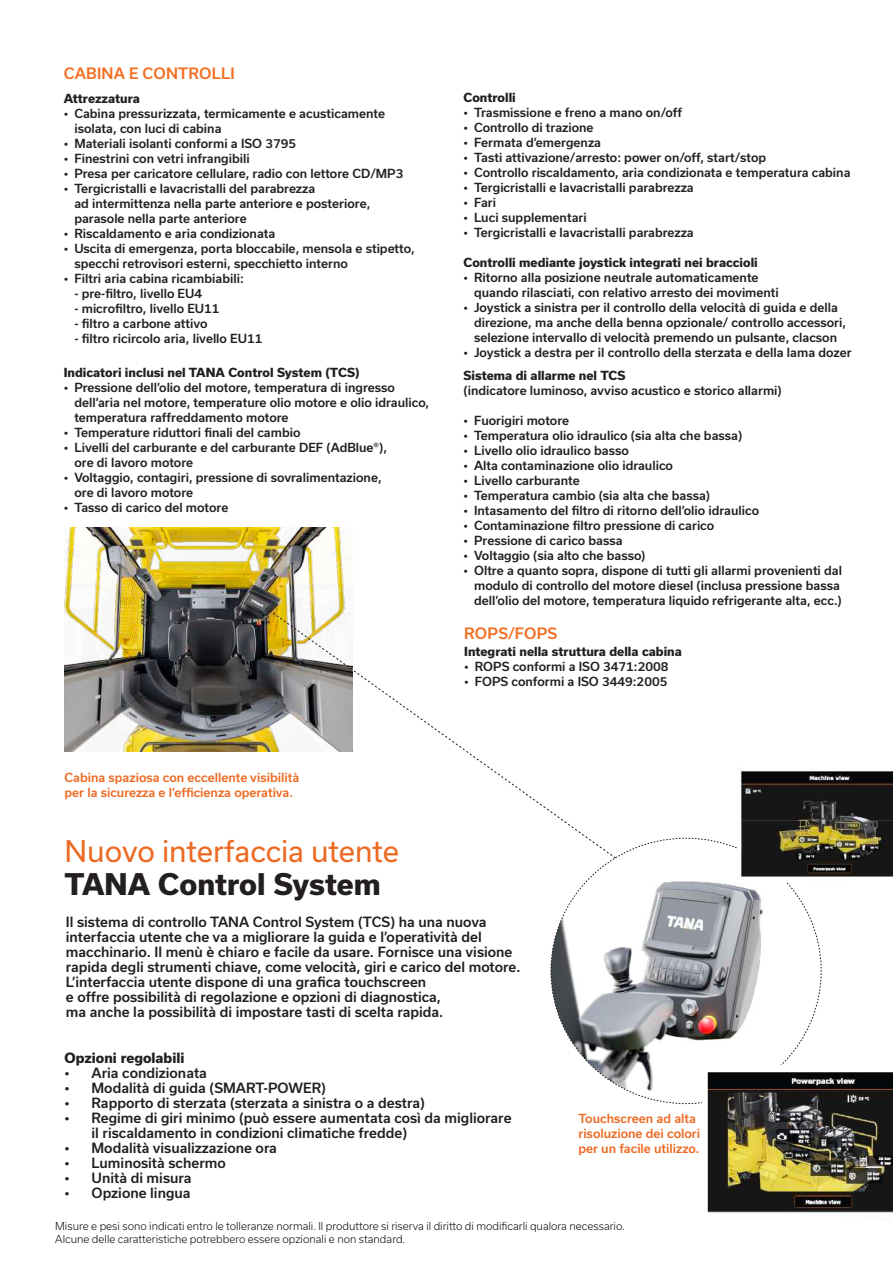
<style>
.page{position:relative;width:893px;height:1263px;background:#fff}
.page>*{position:absolute;margin:0;border:0;box-sizing:border-box;transform-origin:0 0}
.t1{font:28.5px "Usual";color:#ec6a23}
.t2{font:800 28.5px "Usual";color:#231f20}
.t3{font:500 15px "Usual";letter-spacing:.015em;color:#f36e21}
.t4{font:500 13.5px/15px "Usual";color:#231f20}
.t5{font:800 13.5px "Usual";color:#231f20}
.t6{font:500 12px/15px "Usual";color:#231f20}
.t7{font:800 12px "Usual";color:#231f20}
.t8{font:500 12px/15px "Usual";color:#ec6a23}
.t9{font:300 10.5px/12.6px "Usual";color:#000}
</style>
<div class="page">
<svg style="left:550px;top:838px;width:272px;height:266px"></svg>
<img style="left:702px;top:1065px;width:191px;height:148px">
<img style="left:737px;top:768px;width:156px;height:114px">
<img style="left:65px;top:527px;width:280px;height:225px">
<svg style="left:265px;top:607px;width:351px;height:252px"></svg>
<p class="t3" style="left:64px;top:65px;width:172px">CABINA E CONTROLLI</p>
<p class="t7" style="left:64px;top:91px;width:78px">Attrezzatura</p>
<p class="t6" style="left:74px;top:105px;width:312px;text-indent:-11px">• Cabina pressurizzata, termicamente e acusticamente isolata, con luci di cabina</p>
<p class="t6" style="left:64px;top:135px;width:234px">• Materiali isolanti conformi a ISO 3795</p>
<p class="t6" style="left:64px;top:150px;width:187px">• Finestrini con vetri infrangibili</p>
<p class="t6" style="left:64px;top:165px;width:341px">• Presa per caricatore cellulare, radio con lettore CD/MP3</p>
<p class="t6" style="left:74px;top:180px;width:298px;text-indent:-11px">• Tergicristalli e lavacristalli del parabrezza<br>ad intermittenza nella parte anteriore e posteriore, parasole nella parte anteriore</p>
<p class="t6" style="left:64px;top:225px;width:213px">• Riscaldamento e aria condizionata</p>
<p class="t6" style="left:74px;top:240px;width:342px;text-indent:-11px">• Uscita di emergenza, porta bloccabile, mensola e stipetto, specchi retrovisori esterni, specchietto interno</p>
<p class="t6" style="left:64px;top:270px;width:181px">• Filtri aria cabina ricambiabili:</p>
<p class="t6" style="left:74px;top:285px;width:129px">- pre-filtro, livello EU4</p>
<p class="t6" style="left:74px;top:300px;width:147px">- microfiltro, livello EU11</p>
<p class="t6" style="left:74px;top:315px;width:135px">- filtro a carbone attivo</p>
<p class="t6" style="left:74px;top:330px;width:190px">- filtro ricircolo aria, livello EU11</p>
<p class="t7" style="left:64px;top:365px;width:297px">Indicatori inclusi nel TANA Control System (TCS)</p>
<p class="t6" style="left:74px;top:379px;width:356px;text-indent:-11px">• Pressione dell’olio del motore, temperatura di ingresso dell’aria nel motore, temperature olio motore e olio idraulico, temperatura raffreddamento motore</p>
<p class="t6" style="left:64px;top:424px;width:238px">• Temperature riduttori finali del cambio</p>
<p class="t6" style="left:74px;top:439px;width:314px;text-indent:-11px">• Livelli del carburante e del carburante DEF (AdBlue®), ore di lavoro motore</p>
<p class="t6" style="left:74px;top:469px;width:309px;text-indent:-11px">• Voltaggio, contagiri, pressione di sovralimentazione, ore di lavoro motore</p>
<p class="t6" style="left:64px;top:499px;width:166px">• Tasso di carico del motore</p>
<p class="t8" style="left:65px;top:770px;width:236px">Cabina spaziosa con eccellente visibilità per la sicurezza e l’efficienza operativa.</p>
<h1 class="t1" style="left:65px;top:835px;width:336px">Nuovo interfaccia utente</h1>
<h1 class="t2" style="left:65px;top:868px;width:318px">TANA Control System</h1>
<p class="t7" style="left:463px;top:91px;width:54px">Controlli</p>
<p class="t6" style="left:463px;top:105px;width:220px">• Trasmissione e freno a mano on/off</p>
<p class="t6" style="left:463px;top:120px;width:132px">• Controllo di trazione</p>
<p class="t6" style="left:463px;top:135px;width:139px">• Fermata d’emergenza</p>
<p class="t6" style="left:463px;top:150px;width:304px">• Tasti attivazione/arresto: power on/off, start/stop</p>
<p class="t6" style="left:463px;top:165px;width:389px">• Controllo riscaldamento, aria condizionata e temperatura cabina</p>
<p class="t6" style="left:463px;top:180px;width:232px">• Tergicristalli e lavacristalli parabrezza</p>
<p class="t6" style="left:463px;top:195px;width:34px">• Fari</p>
<p class="t6" style="left:463px;top:210px;width:125px">• Luci supplementari</p>
<p class="t6" style="left:463px;top:225px;width:232px">• Tergicristalli e lavacristalli parabrezza</p>
<p class="t7" style="left:463px;top:256px;width:296px">Controlli mediante joystick integrati nei braccioli</p>
<p class="t6" style="left:474px;top:270px;width:306px;text-indent:-11px">• Ritorno alla posizione neutrale automaticamente quando rilasciati, con relativo arresto dei movimenti</p>
<p class="t6" style="left:474px;top:300px;width:374px;text-indent:-11px">• Joystick a sinistra per il controllo della velocità di guida e della direzione, ma anche della benna opzionale/ controllo accessori, selezione intervallo di velocità premendo un pulsante, clacson</p>
<p class="t6" style="left:463px;top:345px;width:390px">• Joystick a destra per il controllo della sterzata e della lama dozer</p>
<p class="t7" style="left:463px;top:368px;width:164px">Sistema di allarme nel TCS</p>
<p class="t6" style="left:463px;top:383px;width:320px">(indicatore luminoso, avviso acustico e storico allarmi)</p>
<p class="t6" style="left:463px;top:413px;width:107px">• Fuorigiri motore</p>
<p class="t6" style="left:463px;top:428px;width:280px">• Temperatura olio idraulico (sia alta che bassa)</p>
<p class="t6" style="left:463px;top:443px;width:167px">• Livello olio idraulico basso</p>
<p class="t6" style="left:463px;top:458px;width:211px">• Alta contaminazione olio idraulico</p>
<p class="t6" style="left:463px;top:473px;width:118px">• Livello carburante</p>
<p class="t6" style="left:463px;top:488px;width:248px">• Temperatura cambio (sia alta che bassa)</p>
<p class="t6" style="left:463px;top:503px;width:297px">• Intasamento del filtro di ritorno dell’olio idraulico</p>
<p class="t6" style="left:463px;top:518px;width:252px">• Contaminazione filtro pressione di carico</p>
<p class="t6" style="left:463px;top:533px;width:161px">• Pressione di carico bassa</p>
<p class="t6" style="left:463px;top:548px;width:183px">• Voltaggio (sia alto che basso)</p>
<p class="t6" style="left:474px;top:563px;width:369px;text-indent:-11px">• Oltre a quanto sopra, dispone di tutti gli allarmi provenienti dal modulo di controllo del motore diesel (inclusa pressione bassa dell’olio del motore, temperatura liquido refrigerante alta, ecc.)</p>
<p class="t3" style="left:464px;top:625px;width:95px">ROPS/FOPS</p>
<p class="t7" style="left:464px;top:645px;width:219px">Integrati nella struttura della cabina</p>
<p class="t6" style="left:464px;top:659px;width:206px">• ROPS conformi a ISO 3471:2008</p>
<p class="t6" style="left:464px;top:674px;width:205px">• FOPS conformi a ISO 3449:2005</p>
<p class="t4" style="left:66px;top:915px;width:456px">Il sistema di controllo TANA Control System (TCS) ha una nuova interfaccia utente che va a migliorare la guida e l’operatività del macchinario. Il menù è chiaro e facile da usare. Fornisce una visione rapida degli strumenti chiave, come velocità, giri e carico del motore.<br>L’interfaccia utente dispone di una grafica touchscreen<br>e offre possibilità di regolazione e opzioni di diagnostica,<br>ma anche la possibilità di impostare tasti di scelta rapida.</p>
<p class="t5" style="left:65px;top:1050px;width:121px">Opzioni regolabili</p>
<p class="t4" style="left:65px;top:1065px;width:144px">• Aria condizionata</p>
<p class="t4" style="left:65px;top:1080px;width:263px">• Modalità di guida (SMART-POWER)</p>
<p class="t4" style="left:65px;top:1095px;width:362px">• Rapporto di sterzata (sterzata a sinistra o a destra)</p>
<p class="t4" style="left:92px;top:1110px;width:422px;text-indent:-27px">• Regime di giri minimo (può essere aumentata così da migliorare il riscaldamento in condizioni climatiche fredde)</p>
<p class="t4" style="left:65px;top:1140px;width:214px">• Modalità visualizzazione ora</p>
<p class="t4" style="left:65px;top:1155px;width:163px">• Luminosità schermo</p>
<p class="t4" style="left:65px;top:1170px;width:129px">• Unità di misura</p>
<p class="t4" style="left:65px;top:1185px;width:128px">• Opzione lingua</p>
<p class="t8" style="left:578px;top:1111px;width:123px">Touchscreen ad alta risoluzione dei colori per un facile utilizzo.</p>
<p class="t9" style="left:55px;top:1220px;width:571px">Misure e pesi sono indicati entro le tolleranze normali. Il produttore si riserva il diritto di modificarli qualora necessario.<br>Alcune delle caratteristiche potrebbero essere opzionali e non standard.</p>
</div>
